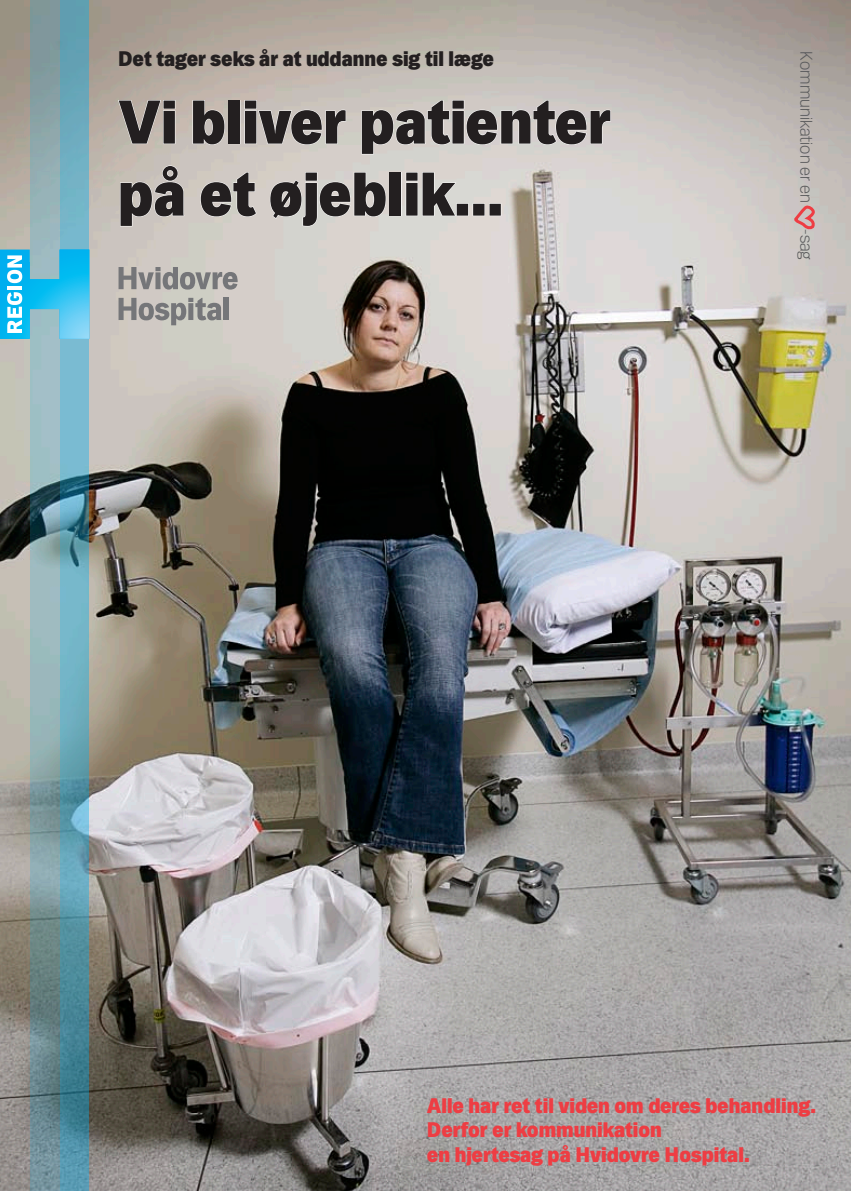
<style>
.page{position:relative;width:851px;height:1191px;background:#fff}
.page>*{position:absolute;margin:0;border:0;box-sizing:border-box;transform-origin:0 0}
.overskrift{font:65.25px "Mari Poster";color:#231f20}
.overskrift-2{font:22.35px "Mari Poster";color:#ee3d43}
.overskrift-3{font:22.35px "Mari Poster";color:#231f20}
.overskrift-4{font:300 18px "Mari";color:#57585a}
</style>
<div class="page">
<img style="left:0;top:0;width:850px;height:1191px">
<svg style="left:117px;top:99px;width:59px;height:45px;background:#c6bdb4"></svg>
<svg style="left:192px;top:100px;width:33px;height:45px"></svg>
<div style="left:228px;top:100px;width:12px;height:44px;border:1px solid #fff"></div>
<svg style="left:244px;top:100px;width:102px;height:45px;background:#d1ccc6"></svg>
<svg style="left:361px;top:100px;width:250px;height:55px;background:#d6d2ce"></svg>
<svg style="left:120px;top:165px;width:65px;height:62px;background:#cfc9c3"></svg>
<svg style="left:200px;top:172px;width:57px;height:45px;background:#d5d1cb"></svg>
<svg style="left:269px;top:172px;width:117px;height:55px;background:#dad6d1"></svg>
<div style="left:389px;top:172px;width:12px;height:44px;border:1px solid #fff"></div>
<svg style="left:405px;top:172px;width:96px;height:44px;background:#dddbd6"></svg>
<svg style="left:60px;top:0;width:29px;height:1191px;background:#60a1b4"></svg>
<svg style="left:30px;top:0;width:30px;height:1191px;background:#83a0a5"></svg>
<div style="left:223px;top:298px;width:5px;height:22px;background:#757679"></div>
<svg style="left:118px;top:298px;width:103px;height:27px;background:#a6a5a1"></svg>
<svg style="left:118px;top:267px;width:119px;height:22px;background:#a19f9d"></svg>
<svg style="left:0;top:249px;width:89px;height:90px;background:#4dc2e8"></svg>
<svg style="left:789px;top:205px;width:29px;height:29px"></svg>
<p class="overskrift-3" style="left:118px;top:44px;width:377px">Det tager seks år at uddanne sig til læge</p>
<p class="overskrift" style="left:118px;top:81px;width:494px">Vi bliver patienter</p>
<p class="overskrift" style="left:118px;top:153px;width:387px">på et øjeblik…</p>
<p class="overskrift-4" style="left:817px;top:51px;width:153px;rotate:90deg">Kommunikation er en</p>
<p class="overskrift-4" style="left:817px;top:229px;width:32px;rotate:90deg">-sag</p>
<p class="overskrift-2" style="left:427px;top:1091px;width:390px">Alle har ret til viden om deres behandling.</p>
<p class="overskrift-2" style="left:427px;top:1115px;width:236px">Derfor er kommunikation</p>
<p class="overskrift-2" style="left:427px;top:1140px;width:324px">en hjertesag på Hvidovre Hospital.</p>
</div>
